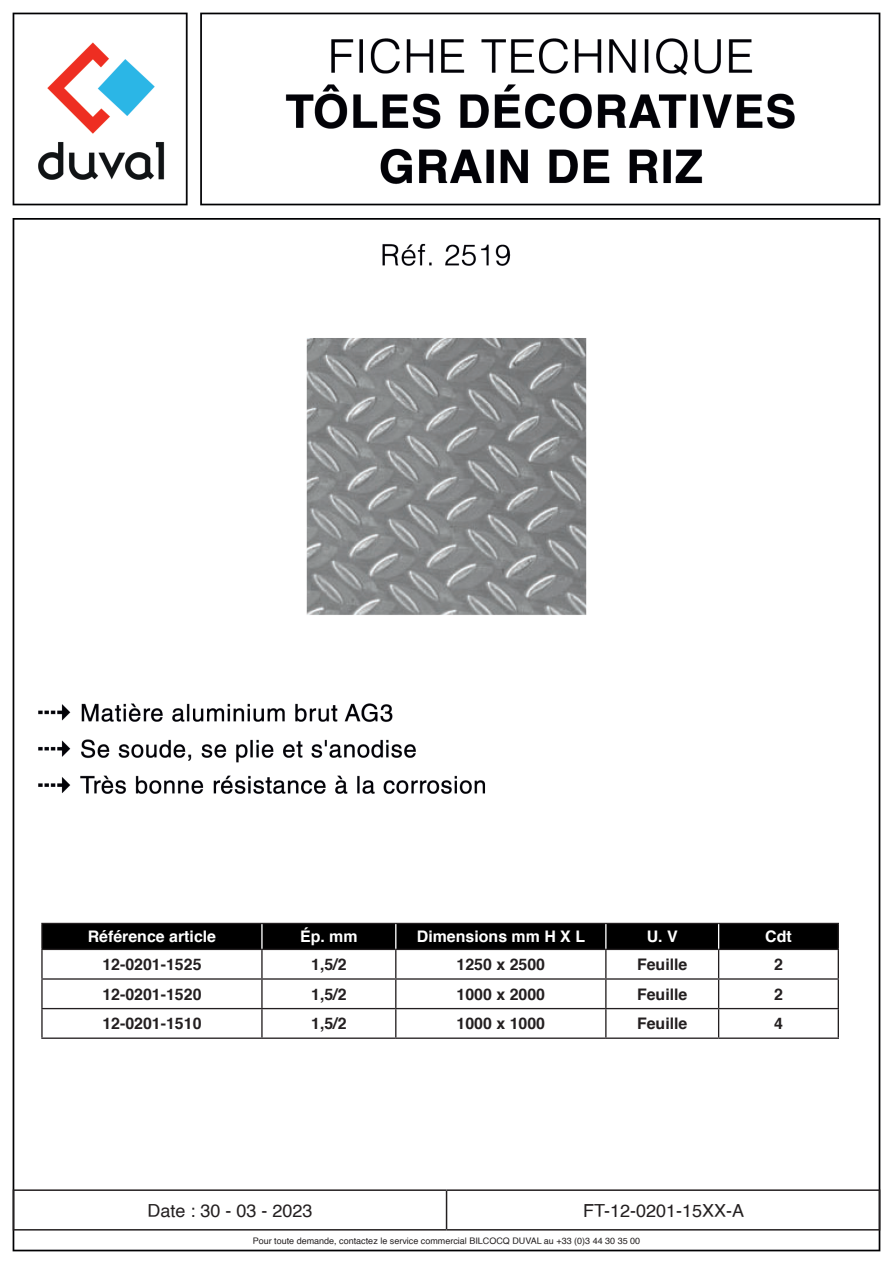
<style>
.page{position:relative;width:893px;height:1263px;background:#fff}
.page>*{position:absolute;margin:0;border:0;box-sizing:border-box;transform-origin:0 0}
.t1{font:18px "Helvetica";color:#231f20}
.t2{font:700 15.9px "Helvetica";color:#231f20}
.t3{font:700 15.9px "Helvetica";color:#fff}
.t4{font:9px "Helvetica";color:#231f20}
</style>
<div class="page">
<img style="left:12px;top:12px;width:869px;height:1240px">
<hr style="left:13px;top:1189px;width:434px;height:2px;background:#231f20">
<hr style="left:13px;top:1191px;width:1px;height:38px;background:#231f20">
<hr style="left:447px;top:1189px;width:433px;height:2px;background:#231f20">
<hr style="left:446px;top:1191px;width:1px;height:38px;background:#231f20">
<hr style="left:879px;top:1191px;width:1px;height:38px;background:#231f20">
<hr style="left:13px;top:1229px;width:434px;height:1px;background:#231f20">
<hr style="left:447px;top:1229px;width:433px;height:1px;background:#231f20">
<hr style="left:41px;top:949px;width:221px;height:1px;background:#231f20">
<hr style="left:41px;top:978px;width:221px;height:2px;background:#231f20">
<hr style="left:41px;top:1008px;width:221px;height:1px;background:#231f20">
<hr style="left:41px;top:1037px;width:221px;height:2px;background:#231f20">
<hr style="left:262px;top:1037px;width:134px;height:2px;background:#231f20">
<hr style="left:396px;top:1037px;width:210px;height:2px;background:#231f20">
<hr style="left:606px;top:1037px;width:113px;height:2px;background:#231f20">
<hr style="left:719px;top:1037px;width:120px;height:2px;background:#231f20">
<hr style="left:41px;top:923px;width:221px;height:1px;background:#231f20">
<hr style="left:41px;top:924px;width:2px;height:25px;background:#231f20">
<hr style="left:41px;top:950px;width:2px;height:28px;background:#231f20">
<hr style="left:41px;top:980px;width:2px;height:28px;background:#231f20">
<hr style="left:41px;top:1009px;width:2px;height:28px;background:#231f20">
<svg style="left:42px;top:923px;width:797px;height:114px"></svg>
<p class="t3" style="left:88px;top:924px;width:130px">Référence article</p>
<p class="t3" style="left:300px;top:924px;width:59px">Ép. mm</p>
<p class="t3" style="left:417px;top:924px;width:170px">Dimensions mm H X L</p>
<p class="t3" style="left:647px;top:924px;width:32px">U. V</p>
<p class="t3" style="left:765px;top:924px;width:28px">Cdt</p>
<p class="t2" style="left:102px;top:952px;width:101px">12-0201-1525</p>
<p class="t2" style="left:311px;top:952px;width:37px">1,5/2</p>
<p class="t2" style="left:457px;top:952px;width:90px">1250 x 2500</p>
<p class="t2" style="left:637px;top:952px;width:52px">Feuille</p>
<p class="t2" style="left:774px;top:952px;width:10px">2</p>
<p class="t2" style="left:102px;top:981px;width:101px">12-0201-1520</p>
<p class="t2" style="left:311px;top:981px;width:37px">1,5/2</p>
<p class="t2" style="left:457px;top:981px;width:90px">1000 x 2000</p>
<p class="t2" style="left:637px;top:981px;width:52px">Feuille</p>
<p class="t2" style="left:774px;top:981px;width:10px">2</p>
<p class="t2" style="left:102px;top:1011px;width:101px">12-0201-1510</p>
<p class="t2" style="left:311px;top:1011px;width:37px">1,5/2</p>
<p class="t2" style="left:457px;top:1011px;width:90px">1000 x 1000</p>
<p class="t2" style="left:637px;top:1011px;width:52px">Feuille</p>
<p class="t2" style="left:774px;top:1011px;width:10px">4</p>
<p class="t1" style="left:147px;top:1196px;width:167px">Date : 30 - 03 - 2023</p>
<p class="t1" style="left:583px;top:1196px;width:163px">FT-12-0201-15XX-A</p>
<p class="t4" style="left:253px;top:1234px;width:389px">Pour toute demande, contactez le service commercial BILCOCQ DUVAL au +33 (0)3 44 30 35 00</p>
</div>
